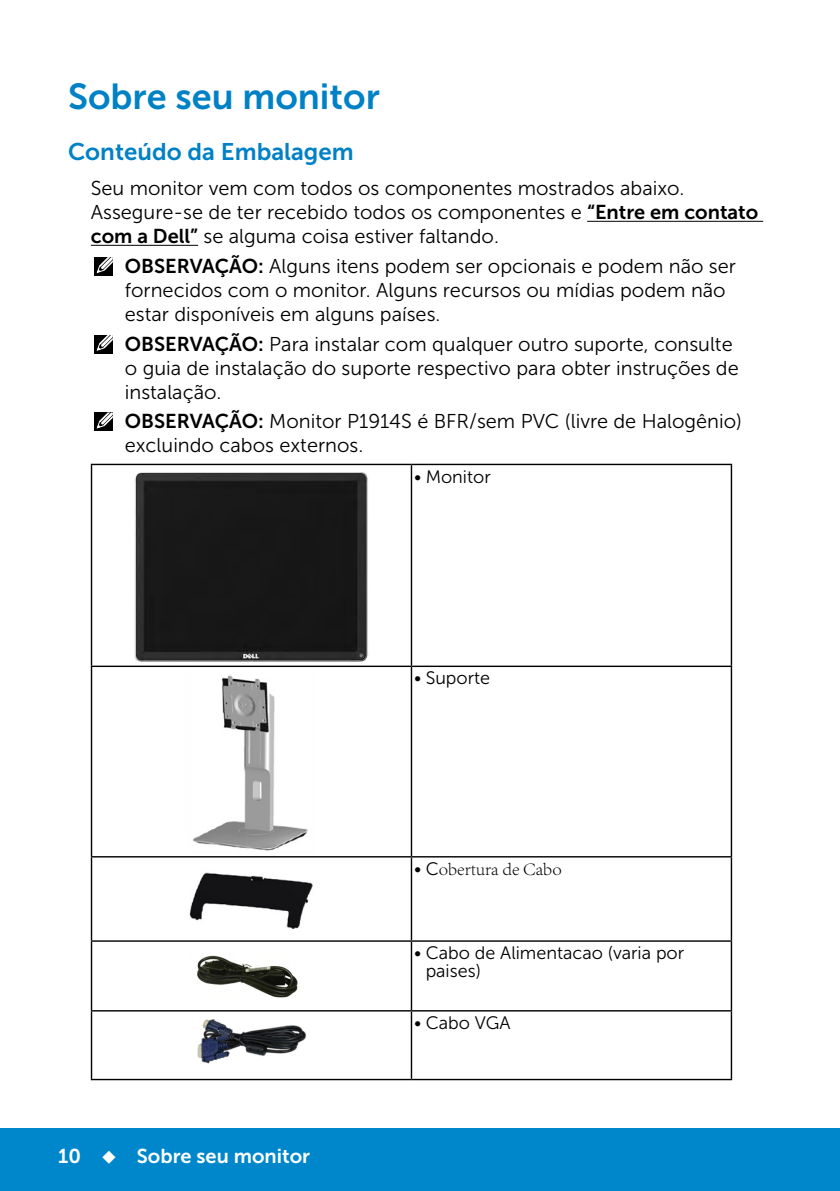
<style>
.page{position:relative;width:840px;height:1191px;background:#fff}
.page>*{position:absolute;margin:0;border:0;box-sizing:border-box;transform-origin:0 0}
.t1{font:36px "Museo Sans For Dell 700";color:#0081c6}
.t2{font:24px "Museo Sans For Dell 700";color:#0081c6}
.t3{font:20px/24px "Museo Sans For Dell 300";color:#000}
.t4{font:20px "Museo Sans For Dell 700";color:#fff}
.t5{font:18px/18px "Museo Sans For Dell 300";color:#000}
.t6{font:300 18px "Adobe Song Std";color:#000}
.s1{font-family:"Museo Sans For Dell 700"}
.s2{font-family:"Museo Sans For Dell 300";font-weight:400}
</style>
<div class="page">
<div style="left:0;top:1128px;width:839px;height:63px;background:#0087cb"></div>
<hr style="left:586px;top:221px;width:176px;height:1px;background:#000">
<hr style="left:91px;top:245px;width:107px;height:1px;background:#000">
<hr style="left:91px;top:464px;width:320px;height:1px;background:#000">
<hr style="left:91px;top:465px;width:1px;height:200px;background:#000">
<hr style="left:411px;top:464px;width:320px;height:1px;background:#000">
<hr style="left:410px;top:465px;width:2px;height:200px;background:#000">
<hr style="left:730px;top:465px;width:1px;height:200px;background:#000">
<hr style="left:91px;top:665px;width:320px;height:2px;background:#000">
<hr style="left:91px;top:667px;width:1px;height:189px;background:#000">
<hr style="left:411px;top:665px;width:320px;height:2px;background:#000">
<hr style="left:410px;top:667px;width:2px;height:189px;background:#000">
<hr style="left:730px;top:667px;width:1px;height:189px;background:#000">
<hr style="left:91px;top:856px;width:320px;height:1px;background:#000">
<hr style="left:91px;top:857px;width:1px;height:83px;background:#000">
<hr style="left:411px;top:856px;width:320px;height:1px;background:#000">
<hr style="left:410px;top:857px;width:2px;height:83px;background:#000">
<hr style="left:730px;top:857px;width:1px;height:83px;background:#000">
<hr style="left:91px;top:940px;width:320px;height:1px;background:#000">
<hr style="left:91px;top:941px;width:1px;height:69px;background:#000">
<hr style="left:411px;top:940px;width:320px;height:1px;background:#000">
<hr style="left:410px;top:941px;width:2px;height:69px;background:#000">
<hr style="left:730px;top:941px;width:1px;height:69px;background:#000">
<hr style="left:91px;top:1010px;width:320px;height:1px;background:#000">
<hr style="left:91px;top:1011px;width:1px;height:67px;background:#000">
<hr style="left:411px;top:1010px;width:320px;height:1px;background:#000">
<hr style="left:410px;top:1011px;width:2px;height:67px;background:#000">
<hr style="left:730px;top:1011px;width:1px;height:67px;background:#000">
<hr style="left:91px;top:1078px;width:320px;height:2px;background:#000">
<hr style="left:411px;top:1078px;width:320px;height:2px;background:#000">
<img style="left:134px;top:472px;width:234px;height:190px">
<img style="left:193px;top:675px;width:115px;height:176px">
<img style="left:189px;top:872px;width:124px;height:56px">
<img style="left:197px;top:955px;width:101px;height:43px">
<img style="left:197px;top:1019px;width:110px;height:44px">
<div style="left:94px;top:257px;width:19px;height:18px;background:#000"></div>
<svg style="left:96px;top:257px;width:17px;height:16px"></svg>
<div style="left:94px;top:335px;width:19px;height:18px;background:#000"></div>
<svg style="left:96px;top:335px;width:17px;height:16px"></svg>
<div style="left:94px;top:412px;width:19px;height:19px;background:#000"></div>
<svg style="left:96px;top:412px;width:17px;height:17px"></svg>
<h1 class="t1" style="left:68px;top:77px;width:313px">Sobre seu monitor</h1>
<p class="t2" style="left:68px;top:138px;width:287px">Conteúdo da Embalagem</p>
<p class="t3" style="left:91px;top:176px;width:668px">Seu monitor vem com todos os componentes mostrados abaixo.<br>Assegure-se de ter recebido todos os componentes e <span class="s1">“Entre em contato com a Dell”</span> se alguma coisa estiver faltando.</p>
<p class="t3" style="left:125px;top:254px;width:612px"><span class="s1">OBSERVAÇÃO:</span> Alguns itens podem ser opcionais e podem não ser fornecidos com o monitor. Alguns recursos ou mídias podem não estar disponíveis em alguns países.</p>
<p class="t3" style="left:125px;top:332px;width:615px"><span class="s1">OBSERVAÇÃO:</span> Para instalar com qualquer outro suporte, consulte o guia de instalação do suporte respectivo para obter instruções de instalação.</p>
<p class="t3" style="left:125px;top:409px;width:618px"><span class="s1">OBSERVAÇÃO:</span> Monitor P1914S é BFR/sem PVC (livre de Halogênio) excluindo cabos externos.</p>
<p class="t5" style="left:414px;top:467px;width:78px">• Monitor</p>
<p class="t5" style="left:414px;top:669px;width:77px">• Suporte</p>
<p class="t6" style="left:414px;top:859px;width:149px"><span class="s2">• C</span>obertura de Cabo</p>
<p class="t4" style="left:58px;top:1144px;width:253px">10 ◆ Sobre seu monitor</p>
<p class="t5" style="left:425px;top:944px;width:260px;text-indent:-11px">• Cabo de Alimentacao (varia por paises)</p>
<p class="t5" style="left:414px;top:1014px;width:98px">• Cabo VGA</p>
</div>
